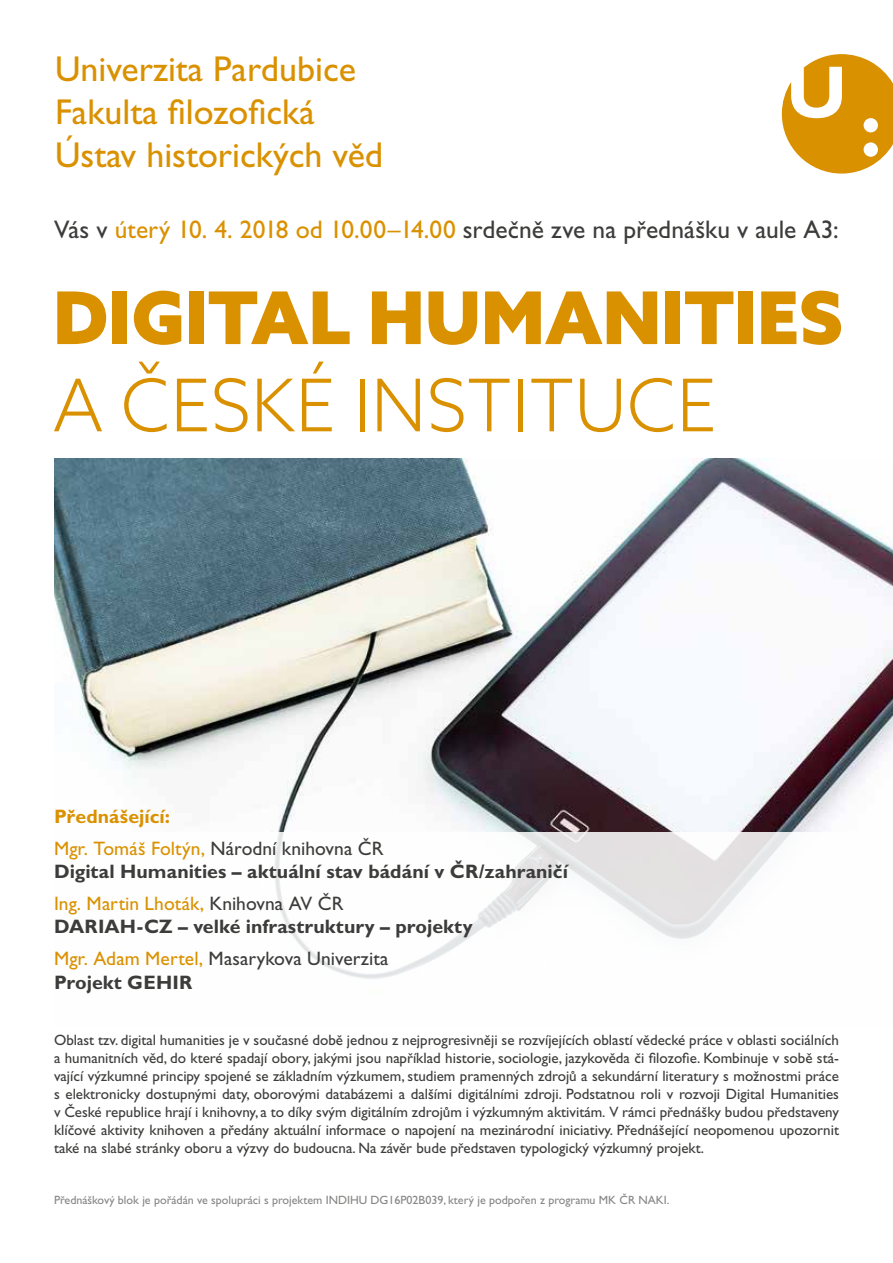
<style>
.page{position:relative;width:893px;height:1263px;background:#fff}
.page>*{position:absolute;margin:0;border:0;box-sizing:border-box;transform-origin:0 0}
.t1{font:900 72.75px "Azo Sans";color:#da9100}
.t2{font:300 72.75px "Azo Sans";color:#da9100}
.t3{font:36px/43.2px "Gill Sans CE";color:#da9100}
.t4{font:25.5px "Gill Sans CE";color:#3c3c3b}
.t5{font:700 19.5px/32px "Gill Sans CE";letter-spacing:.005em;color:#3c3c3b}
.t6{font:19.5px/32px "Gill Sans CE";color:#3c3c3b}
.t7{font:15px/18px "Gill Sans CE";color:#3c3c3b;text-align:justify}
.t8{font:12px "Gill Sans CE";color:#858584}
.s1{color:#da9100}
.s2{font-weight:700;color:#da9100}
.s3{font-weight:400;color:#da9100}
.s4{font-weight:400}
</style>
<div class="page">
<img style="left:54px;top:458px;width:839px;height:374px">
<svg style="left:782px;top:54px;width:111px;height:120px"></svg>
<h2 class="t3" style="left:55px;top:47px;width:330px">Univerzita Pardubice<br>Fakulta filozofická<br>Ústav historických věd</h2>
<h3 class="t4" style="left:54px;top:215px;width:786px">Vás v <span class="s1">úterý 10. 4. 2018 od 10.00–14.00</span> srdečně zve na přednášku v aule A3:</h3>
<h1 class="t1" style="left:53px;top:269px;width:791px">DIGITAL HUMANITIES</h1>
<h1 class="t2" style="left:53px;top:358px;width:665px">A ČESKÉ INSTITUCE</h1>
<h3 class="t6" style="left:54px;top:800px;width:331px"><span class="s2">Přednášející:<br></span><span class="s1">Mgr. Tomáš Foltýn,</span> Národní knihovna ČR</h3>
<h3 class="t5" style="left:54px;top:855px;width:516px">Digital Humanities – aktuální stav bádání v ČR/zahraničí<br><span class="s3">Ing. Martin Lhoták,</span> <span class="s4">Knihovna AV ČR</span></h3>
<h3 class="t5" style="left:54px;top:911px;width:420px">DARIAH-CZ – velké infrastruktury – projekty<br><span class="s3">Mgr. Adam Mertel,</span> <span class="s4">Masarykova Univerzita</span></h3>
<h3 class="t5" style="left:54px;top:966px;width:140px">Projekt GEHIR</h3>
<p class="t7" style="left:54px;top:1030px;width:786px">Oblast tzv. digital humanities je v současné době jednou z nejprogresivněji se rozvíjejících oblastí vědecké práce v oblasti sociálních a humanitních věd, do které spadají obory, jakými jsou například historie, sociologie, jazykověda či filozofie. Kombinuje v sobě stá&shy;vající výzkumné principy spojené se základním výzkumem, studiem pramenných zdrojů a sekundární literatury s možnostmi práce s elektronicky dostupnými daty, oborovými databázemi a dalšími digitálními zdroji. Podstatnou roli v rozvoji Digital Humanities v České republice hrají i knihovny, a to díky svým digitálním zdrojům i výzkumným aktivitám. V rámci přednášky budou představeny klíčové aktivity knihoven a předány aktuální informace o napojení na mezinárodní iniciativy. Přednášející neopomenou upozornit také na slabé stránky oboru a výzvy do budoucna. Na závěr bude představen typologický výzkumný projekt.</p>
<p class="t8" style="left:54px;top:1192px;width:617px">Přednáškový blok je pořádán ve spolupráci s projektem INDIHU DG16P02B039, který je podpořen z programu MK ČR NAKI.</p>
</div>
